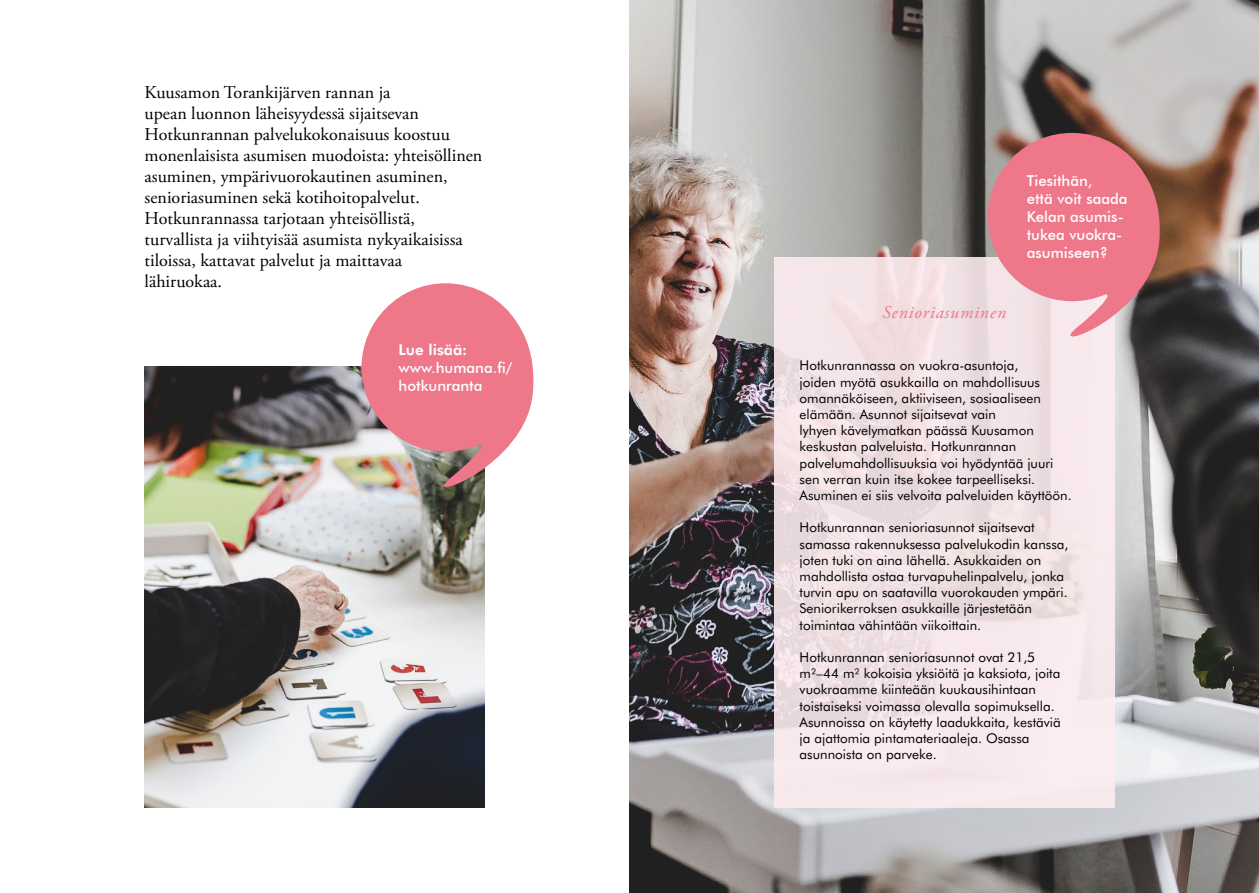
<style>
.page{position:relative;width:1259px;height:893px;background:#fff}
.page>*{position:absolute;margin:0;border:0;box-sizing:border-box;transform-origin:0 0}
.t1{font:18px/21px "Adobe Garamond Pro";color:#000}
.t2{font:italic 18px "Adobe Garamond Pro";letter-spacing:.05em;color:#ee778a}
.t3{font:500 15px/18px "Futura BT";color:#fff}
.t4{font:800 15px "Futura BT";color:#fff}
.t5{font:13.5px/16.2px "Futura BT";color:#000}
</style>
<div class="page">
<img style="left:629px;top:0;width:630px;height:893px">
<img style="left:145px;top:366px;width:340px;height:442px">
<div style="left:774px;top:257px;width:340px;height:551px;background:linear-gradient(to right,#efdfe3,#f6e7ea)"></div>
<svg style="left:987px;top:133px;width:174px;height:222px;background:#dc8c97"></svg>
<svg style="left:361px;top:283px;width:173px;height:223px"></svg>
<p class="t1" style="left:145px;top:83px;width:339px">Kuusamon Torankijärven rannan ja<br>upean luonnon läheisyydessä sijaitsevan Hotkunrannan palvelukokonaisuus koostuu monenlaisista asumisen muodoista: yhteisöllinen asuminen, ympärivuorokautinen asuminen, senioriasuminen sekä kotihoitopalvelut.<br>Hotkunrannassa tarjotaan yhteisöllistä, turvallista ja viihtyisää asumista nykyaikaisissa tiloissa, kattavat palvelut ja maittavaa lähiruokaa.</p>
<p class="t4" style="left:398px;top:340px;width:70px">Lue lisää:</p>
<p class="t3" style="left:398px;top:358px;width:115px">www.humana.fi/ hotkunranta</p>
<h1 class="t2" style="left:882px;top:302px;width:125px">Senioriasuminen</h1>
<p class="t3" style="left:1026px;top:171px;width:102px">Tiesithän,<br>että voit saada<br>Kelan asumis&shy;tukea vuokra&shy;asumiseen?</p>
<p class="t5" style="left:799px;top:357px;width:274px">Hotkunrannassa on vuokra-asuntoja,<br>joiden myötä asukkailla on mahdollisuus omannäköiseen, aktiiviseen, sosiaaliseen elämään. Asunnot sijaitsevat vain<br>lyhyen kävelymatkan päässä Kuusamon keskustan palveluista. Hotkunrannan palvelumahdollisuuksia voi hyödyntää juuri sen verran kuin itse kokee tarpeelliseksi.<br>Asuminen ei siis velvoita palveluiden käyttöön.</p>
<p class="t5" style="left:799px;top:519px;width:270px">Hotkunrannan senioriasunnot sijaitsevat samassa rakennuksessa palvelukodin kanssa, joten tuki on aina lähellä. Asukkaiden on mahdollista ostaa turvapuhelinpalvelu, jonka turvin apu on saatavilla vuorokauden ympäri.<br>Seniorikerroksen asukkaille järjestetään toimintaa vähintään viikoittain.</p>
<p class="t5" style="left:799px;top:649px;width:263px">Hotkunrannan senioriasunnot ovat 21,5 m²–44 m² kokoisia yksiöitä ja kaksiota, joita vuokraamme kiinteään kuukausihintaan toistaiseksi voimassa olevalla sopimuksella.<br>Asunnoissa on käytetty laadukkaita, kestäviä ja ajattomia pintamateriaaleja. Osassa asunnoista on parveke.</p>
</div>
